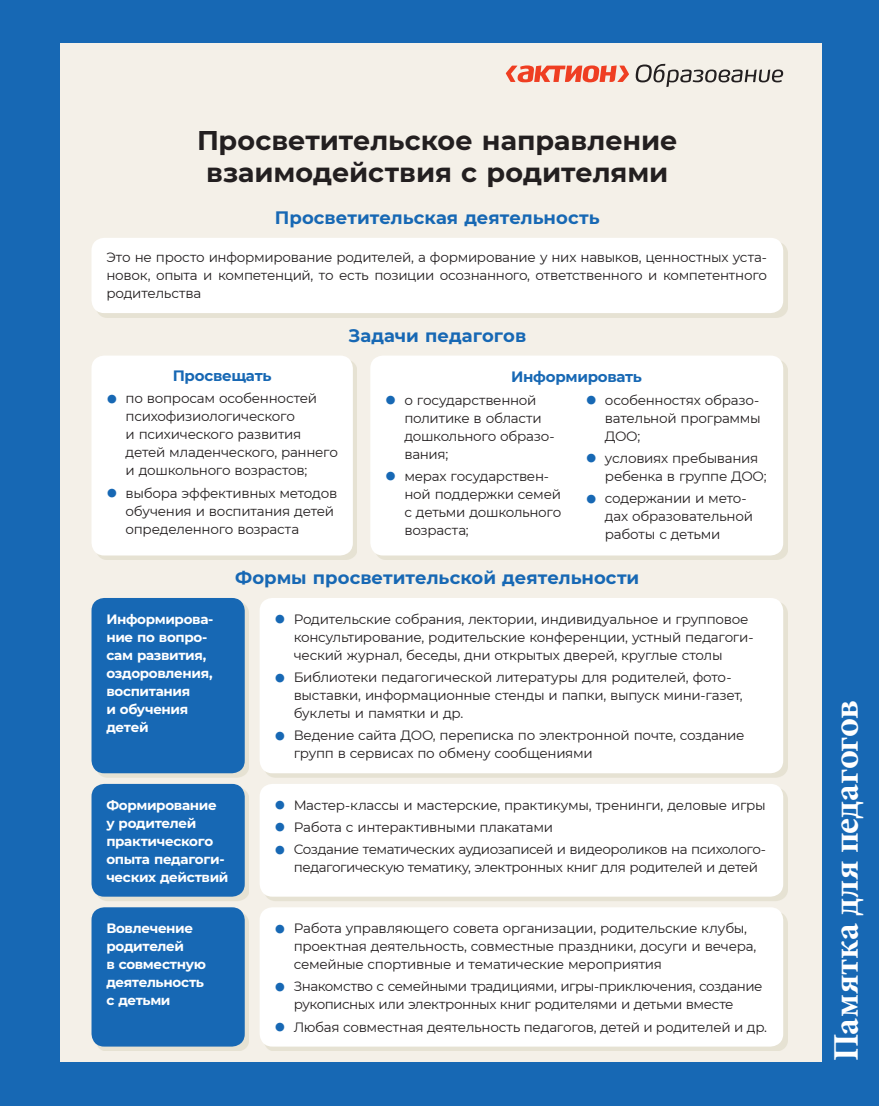
<style>
.page{position:relative;width:879px;height:1106px;background:#fff}
.page>*{position:absolute;margin:0;border:0;box-sizing:border-box;transform-origin:0 0}
._13PAMAYTKA-type{font:700 36px "Minion Pro";letter-spacing:-.01em;color:#fff}
._13PAMYATKA-header{font:700 27px/31.5px "Montserrat";color:#231f20;text-align:center}
._13PAMYATKA-header-2{font:700 18px "Montserrat";color:#1768b4}
._06SHEMA-txt-1st{font:700 15px "Montserrat";letter-spacing:-.02em;color:#1768b4}
._06SHEMA-txt-1st-2{font:13.5px/18px "Montserrat";letter-spacing:-.02em;color:#231f20}
._10VYNOS-txt{font:700 13.5px/18px "Montserrat";letter-spacing:-.025em;color:#fff}
._06SHEMA-txt-1st-3{font:13.5px/18px "Montserrat";letter-spacing:-.04em;color:#231f20}
.s1{color:#1768b4}
</style>
<div class="page">
<div style="left:0;top:0;width:878px;height:1106px;background:#1768b4"></div>
<div style="left:60px;top:44px;width:761px;height:1018px;background:#f4f0e8"></div>
<svg style="left:505px;top:65px;width:123px;height:17px"></svg>
<svg style="left:635px;top:64px;width:147px;height:23px"></svg>
<div style="left:96px;top:242px;width:691px;height:75px;background:#e6e2d3"></div>
<div style="left:91px;top:238px;width:691px;height:75px;background:#fff;border-radius:13px"></div>
<svg style="left:97px;top:359px;width:260px;height:201px;background:#e9e6d9"></svg>
<div style="left:91px;top:355px;width:261px;height:200px;background:#fff;border-radius:13px"></div>
<svg style="left:374px;top:359px;width:413px;height:201px;fill:#e6e2d3"></svg>
<div style="left:370px;top:355px;width:412px;height:200px;background:#fff;border-radius:13px"></div>
<div style="left:264px;top:602px;width:523px;height:175px;background:#e6e2d3"></div>
<div style="left:259px;top:598px;width:523px;height:175px;background:#fff;border-radius:13px"></div>
<svg style="left:96px;top:602px;width:153px;height:175px;background:#cfd4d0"></svg>
<div style="left:91px;top:598px;width:153px;height:175px;background:#1768b4;border-radius:13px"></div>
<svg style="left:96px;top:788px;width:153px;height:113px"></svg>
<div style="left:91px;top:784px;width:153px;height:112px;background:#1768b4;border-radius:13px"></div>
<svg style="left:265px;top:788px;width:522px;height:113px;fill:#e6e2d3"></svg>
<div style="left:259px;top:784px;width:523px;height:112px;background:#fff;border-radius:13px"></div>
<svg style="left:96px;top:911px;width:153px;height:139px"></svg>
<div style="left:91px;top:907px;width:153px;height:139px;background:#1768b4;border-radius:13px"></div>
<svg style="left:265px;top:911px;width:522px;height:139px;fill:#e6e2d3"></svg>
<div style="left:259px;top:907px;width:523px;height:139px;background:#fff;border-radius:13px"></div>
<p class="_13PAMYATKA-header" style="left:197px;top:124px;width:482px">Просветительское направление взаимодействия с родителями</p>
<p class="_13PAMYATKA-header-2" style="left:275px;top:204px;width:326px">Просветительская деятельность</p>
<p class="_06SHEMA-txt-1st-2" style="left:106px;top:248px;width:662px;text-align:justify">Это не просто информирование родителей, а формирование у них навыков, ценностных уста&shy;новок, опыта и компетенций, то есть позиции осознанного, ответственного и компетентного родительства</p>
<p class="_06SHEMA-txt-1st" style="left:173px;top:365px;width:100px">Просвещать</p>
<p class="_06SHEMA-txt-1st-2" style="left:125px;top:389px;width:214px;text-indent:-19px"><span class="s1">•</span> по вопросам особенностей психофизиологического<br>и психического развития детей младенческого, раннего и дошкольного возрастов;</p>
<p class="_06SHEMA-txt-1st-2" style="left:125px;top:483px;width:213px;text-indent:-19px"><span class="s1">•</span> выбора эффективных методов обучения и воспитания детей определенного возраста</p>
<p class="_13PAMYATKA-header-2" style="left:348px;top:322px;width:179px">Задачи педагогов</p>
<p class="_06SHEMA-txt-1st" style="left:511px;top:366px;width:132px">Информировать</p>
<p class="_06SHEMA-txt-1st-2" style="left:404px;top:390px;width:152px;text-indent:-19px"><span class="s1">•</span> о государственной политике в области дошкольного образо&shy;вания;</p>
<p class="_06SHEMA-txt-1st-2" style="left:404px;top:467px;width:158px;text-indent:-19px"><span class="s1">•</span> мерах государствен&shy;ной поддержки семей с детьми дошкольного возраста;</p>
<p class="_06SHEMA-txt-1st-2" style="left:604px;top:390px;width:157px;text-align:justify;text-indent:-19px"><span class="s1">•</span> особенностях образо&shy;вательной программы ДОО;</p>
<p class="_06SHEMA-txt-1st-2" style="left:604px;top:449px;width:163px;text-indent:-19px"><span class="s1">•</span> условиях пребывания ребенка в группе ДОО;</p>
<p class="_06SHEMA-txt-1st-2" style="left:604px;top:489px;width:149px;text-indent:-19px"><span class="s1">•</span> содержании и мето&shy;дах образовательной работы с детьми</p>
<p class="_10VYNOS-txt" style="left:106px;top:609px;width:109px">Информирова&shy;ние по вопро&shy;сам развития, оздоровления, воспитания<br>и обучения детей</p>
<p class="_13PAMYATKA-header-2" style="left:235px;top:565px;width:405px">Формы просветительской деятельности</p>
<p class="_06SHEMA-txt-1st-2" style="left:293px;top:609px;width:461px;text-indent:-19px"><span class="s1">•</span> Родительские собрания, лектории, индивидуальное и групповое консультирование, родительские конференции, устный педагоги&shy;ческий журнал, беседы, дни открытых дверей, круглые столы</p>
<p class="_06SHEMA-txt-1st-2" style="left:293px;top:668px;width:450px;text-indent:-19px"><span class="s1">•</span> Библиотеки педагогической литературы для родителей, фото&shy;выставки, информационные стенды и папки, выпуск мини-газет, буклеты и памятки и др.</p>
<p class="_06SHEMA-txt-1st-2" style="left:293px;top:726px;width:452px;text-indent:-19px"><span class="s1">•</span> Ведение сайта ДОО, переписка по электронной почте, создание групп в сервисах по обмену сообщениями</p>
<p class="_10VYNOS-txt" style="left:106px;top:795px;width:123px">Формирование у родителей практического опыта педагоги&shy;ческих действий</p>
<p class="_06SHEMA-txt-1st-2" style="left:274px;top:795px;width:492px"><span class="s1">•</span> Мастер-классы и мастерские, практикумы, тренинги, деловые игры</p>
<p class="_06SHEMA-txt-1st-2" style="left:274px;top:817px;width:280px"><span class="s1">•</span> Работа с интерактивными плакатами</p>
<p class="_06SHEMA-txt-1st-2" style="left:293px;top:840px;width:473px;text-indent:-19px"><span class="s1">•</span> Создание тематических аудиозаписей и видеороликов на психолого&shy;педагогическую тематику, электронных книг для родителей и детей</p>
<p class="_10VYNOS-txt" style="left:106px;top:918px;width:101px">Вовлечение родителей<br>в совместную деятельность с детьми</p>
<p class="_06SHEMA-txt-1st-2" style="left:293px;top:918px;width:464px;text-indent:-19px"><span class="s1">•</span> Работа управляющего совета организации, родительские клубы, проектная деятельность, совместные праздники, досуги и вечера, семейные спортивные и тематические мероприятия</p>
<p class="_06SHEMA-txt-1st-3" style="left:293px;top:977px;width:470px;text-indent:-19px"><span class="s1">•</span> Знакомство с семейными традициями, игры-приключения, создание рукописных или электронных книг родителями и детьми вместе</p>
<p class="_06SHEMA-txt-1st-2" style="left:274px;top:1017px;width:493px"><span class="s1">•</span> Любая совместная деятельность педагогов, детей и родителей и др.</p>
<p class="_13PAMAYTKA-type" style="left:820px;top:1061px;width:362px;rotate:-90deg">Памятка для педагогов</p>
</div>
